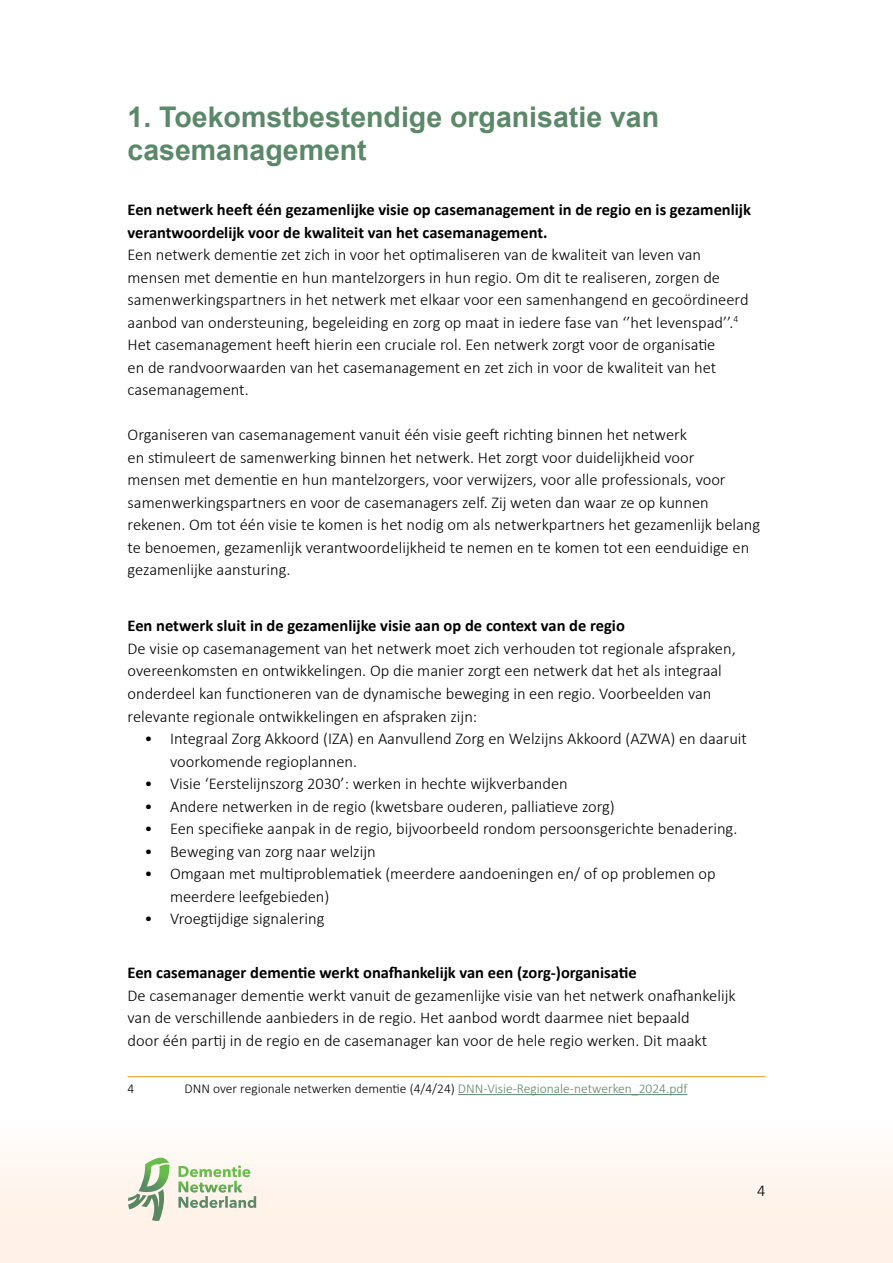
<style>
.page{position:relative;width:893px;height:1263px;background:#fff}
.page>*{position:absolute;margin:0;border:0;box-sizing:border-box;transform-origin:0 0}
.t1{font:700 28.5px/33px "Arial";color:#5a8868}
.t2{font:300 16.5px/22.5px "Calibri";color:#000}
.t3{font:700 16.5px/22.5px "Calibri";color:#000}
.t4{font:300 13.5px "Calibri";color:#000}
.s1{color:#5a8868}
</style>
<div class="page">
<div style="left:0;top:1125px;width:893px;height:138px;background:#fff1e7"></div>
<svg style="left:128px;top:1158px;width:41px;height:63px"></svg>
<svg style="left:178px;top:1165px;width:78px;height:43px"></svg>
<hr style="left:128px;top:1076px;width:637px;height:1px;background:#d79d1a">
<hr style="left:458px;top:1094px;width:229px;height:1px;background:#5a8868">
<h1 class="t1" style="left:128px;top:102px;width:533px">1. Toekomstbestendige organisatie van casemanagement</h1>
<p class="t3" style="left:128px;top:198px;width:625px">Een netwerk heeft één gezamenlijke visie op casemanagement in de regio en is gezamenlijk verantwoordelijk voor de kwaliteit van het casemanagement.</p>
<p class="t2" style="left:128px;top:243px;width:622px">Een netwerk dementie zet zich in voor het optimaliseren van de kwaliteit van leven van mensen met dementie en hun mantelzorgers in hun regio. Om dit te realiseren, zorgen de samenwerkingspartners in het netwerk met elkaar voor een samenhangend en gecoördineerd aanbod van ondersteuning, begeleiding en zorg op maat in iedere fase van ‘’het levenspad’’.<sup>4<br></sup>Het casemanagement heeft hierin een cruciale rol. Een netwerk zorgt voor de organisatie<br>en de randvoorwaarden van het casemanagement en zet zich in voor de kwaliteit van het casemanagement.</p>
<p class="t2" style="left:128px;top:423px;width:634px">Organiseren van casemanagement vanuit één visie geeft richting binnen het netwerk<br>en stimuleert de samenwerking binnen het netwerk. Het zorgt voor duidelijkheid voor<br>mensen met dementie en hun mantelzorgers, voor verwijzers, voor alle professionals, voor samenwerkingspartners en voor de casemanagers zelf. Zij weten dan waar ze op kunnen rekenen. Om tot één visie te komen is het nodig om als netwerkpartners het gezamenlijk belang te benoemen, gezamenlijk verantwoordelijkheid te nemen en te komen tot een eenduidige en gezamenlijke aansturing.</p>
<p class="t3" style="left:128px;top:614px;width:499px">Een netwerk sluit in de gezamenlijke visie aan op de context van de regio</p>
<p class="t2" style="left:128px;top:637px;width:610px">De visie op casemanagement van het netwerk moet zich verhouden tot regionale afspraken, overeenkomsten en ontwikkelingen. Op die manier zorgt een netwerk dat het als integraal onderdeel kan functioneren van de dynamische beweging in een regio. Voorbeelden van relevante regionale ontwikkelingen en afspraken zijn:</p>
<p class="t2" style="left:170px;top:727px;width:578px;text-indent:-26px">• Integraal Zorg Akkoord (IZA) en Aanvullend Zorg en Welzijns Akkoord (AZWA) en daaruit voorkomende regioplannen.</p>
<p class="t2" style="left:145px;top:772px;width:425px">• Visie ‘Eerstelijnszorg 2030’: werken in hechte wijkverbanden</p>
<p class="t2" style="left:145px;top:795px;width:472px">• Andere netwerken in de regio (kwetsbare ouderen, palliatieve zorg)</p>
<p class="t2" style="left:145px;top:817px;width:594px">• Een specifieke aanpak in de regio, bijvoorbeeld rondom persoonsgerichte benadering.</p>
<p class="t2" style="left:145px;top:840px;width:233px">• Beweging van zorg naar welzijn</p>
<p class="t2" style="left:170px;top:862px;width:547px;text-indent:-26px">• Omgaan met multiproblematiek (meerdere aandoeningen en/ of op problemen op meerdere leefgebieden)</p>
<p class="t2" style="left:145px;top:907px;width:181px">• Vroegtijdige signalering</p>
<p class="t3" style="left:128px;top:961px;width:511px">Een casemanager dementie werkt onafhankelijk van een (zorg-)organisatie</p>
<p class="t2" style="left:128px;top:984px;width:610px">De casemanager dementie werkt vanuit de gezamenlijke visie van het netwerk onafhankelijk van de verschillende aanbieders in de regio. Het aanbod wordt daarmee niet bepaald<br>door één partij in de regio en de casemanager kan voor de hele regio werken. Dit maakt</p>
<p class="t4" style="left:128px;top:1080px;width:8px">4</p>
<p class="t4" style="left:185px;top:1080px;width:504px">DNN over regionale netwerken dementie (4/4/24) <span class="s1">DNN-Visie-Regionale-netwerken_2024.pdf</span></p>
<p class="t2" style="left:757px;top:1179px;width:10px">4</p>
</div>
